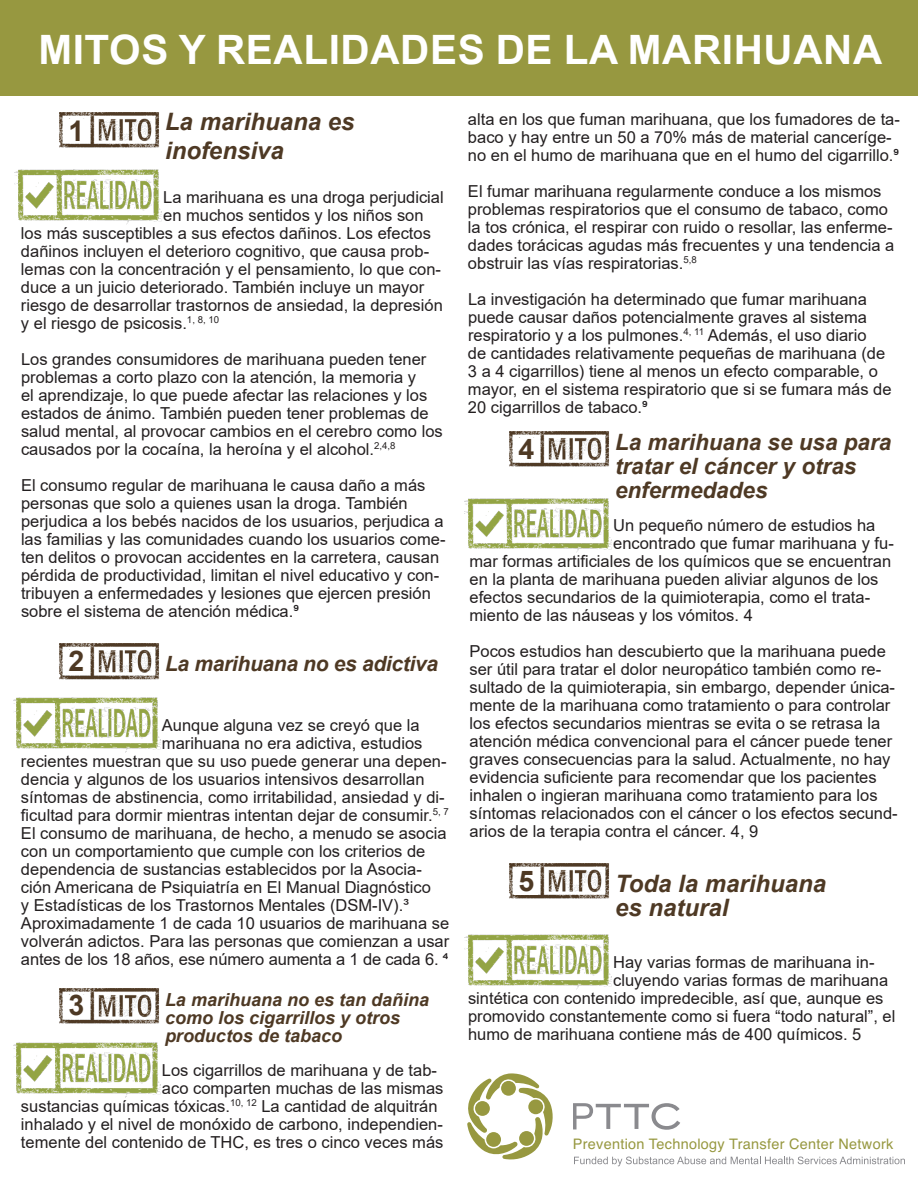
<style>
.page{position:relative;width:918px;height:1188px;background:#fff}
.page>*{position:absolute;margin:0;border:0;box-sizing:border-box;transform-origin:0 0}
.t1{font:700 40.5px "Arial";letter-spacing:.015em;color:#fff}
.t2{font:700 28.5px "Arial";color:#4e3924}
.t3{font:italic 700 24px/28.8px "Arial";color:#4e3924}
.t4{font:italic 700 22.5px/24px "Arial";color:#4e3924}
.t5{font:italic 700 21px "Arial";letter-spacing:-.015em;color:#4e3924}
.t6{font:italic 700 18px/18px "Arial";color:#4e3924}
.t7{font:16.5px/18px "Arial";color:#231f20}
</style>
<div class="page">
<img style="left:59px;top:113px;width:100px;height:35px">
<svg style="left:574px;top:1157px;width:331px;height:9px"></svg>
<svg style="left:573px;top:1103px;width:107px;height:27px"></svg>
<svg style="left:467px;top:1073px;width:86px;height:87px"></svg>
<div style="left:528px;top:1099px;width:15px;height:15px;background:#979840;border-radius:50%"></div>
<div style="left:0;top:0;width:918px;height:96px;background:#979840"></div>
<div style="left:64px;top:119px;width:24px;height:24px;background:#fff"></div>
<img style="left:509px;top:432px;width:100px;height:35px">
<div style="left:514px;top:438px;width:24px;height:24px;background:#fff"></div>
<img style="left:509px;top:864px;width:100px;height:35px">
<div style="left:514px;top:867px;width:24px;height:28px;background:#fff"></div>
<img style="left:59px;top:644px;width:100px;height:36px">
<div style="left:64px;top:650px;width:24px;height:24px;background:#fff"></div>
<img style="left:59px;top:988px;width:100px;height:36px">
<div style="left:64px;top:995px;width:24px;height:24px;background:#fff"></div>
<img style="left:15px;top:169px;width:147px;height:55px">
<img style="left:14px;top:697px;width:146px;height:55px">
<img style="left:14px;top:1042px;width:146px;height:55px">
<img style="left:465px;top:934px;width:147px;height:55px">
<img style="left:465px;top:498px;width:147px;height:55px">
<h1 class="t1" style="left:38px;top:21px;width:846px">MITOS Y REALIDADES DE LA MARIHUANA</h1>
<h2 class="t2" style="left:69px;top:111px;width:17px">1</h2>
<h2 class="t3" style="left:165px;top:108px;width:191px">La marihuana es inofensiva</h2>
<p class="t7" style="left:163px;top:188px;width:282px">La marihuana es una droga perjudicial</p>
<p class="t7" style="left:163px;top:206px;width:262px">en muchos sentidos y los niños son</p>
<p class="t7" style="left:21px;top:224px;width:411px">los más susceptibles a sus efectos dañinos. Los efectos</p>
<p class="t7" style="left:21px;top:242px;width:410px">dañinos incluyen el deterioro cognitivo, que causa prob-</p>
<p class="t7" style="left:21px;top:260px;width:422px">lemas con la concentración y el pensamiento, lo que con-</p>
<p class="t7" style="left:21px;top:278px;width:405px">duce a un juicio deteriorado. También incluye un mayor</p>
<p class="t7" style="left:21px;top:296px;width:423px">riesgo de desarrollar trastornos de ansiedad, la depresión</p>
<p class="t7" style="left:21px;top:314px;width:200px">y el riesgo de psicosis.<sup>1,</sup> <sup>8,</sup> <sup>10</sup></p>
<p class="t7" style="left:21px;top:350px;width:423px">Los grandes consumidores de marihuana pueden tener problemas a corto plazo con la atención, la memoria y<br>el aprendizaje, lo que puede afectar las relaciones y los estados de ánimo. También pueden tener problemas de salud mental, al provocar cambios en el cerebro como los causados por la cocaína, la heroína y el alcohol.<sup>2,4,8</sup></p>
<p class="t7" style="left:21px;top:476px;width:426px">El consumo regular de marihuana le causa daño a más personas que solo a quienes usan la droga. También perjudica a los bebés nacidos de los usuarios, perjudica a las familias y las comunidades cuando los usuarios come&shy;ten delitos o provocan accidentes en la carretera, causan pérdida de productividad, limitan el nivel educativo y con&shy;tribuyen a enfermedades y lesiones que ejercen presión sobre el sistema de atención médica.⁹</p>
<h2 class="t2" style="left:69px;top:641px;width:17px">2</h2>
<h2 class="t5" style="left:165px;top:649px;width:275px">La marihuana no es adictiva</h2>
<p class="t7" style="left:162px;top:716px;width:262px">Aunque alguna vez se creyó que la marihuana no era adictiva, estudios</p>
<p class="t7" style="left:21px;top:752px;width:430px">recientes muestran que su uso puede generar una depen&shy;dencia y algunos de los usuarios intensivos desarrollan síntomas de abstinencia, como irritabilidad, ansiedad y di&shy;ficultad para dormir mientras intentan dejar de consumir.<sup>5,</sup> <sup>7<br></sup>El consumo de marihuana, de hecho, a menudo se asocia con un comportamiento que cumple con los criterios de dependencia de sustancias establecidos por la Asocia&shy;ción Americana de Psiquiatría en El Manual Diagnóstico<br>y Estadísticas de los Trastornos Mentales (DSM-IV).³<br>Aproximadamente 1 de cada 10 usuarios de marihuana se volverán adictos. Para las personas que comienzan a usar antes de los 18 años, ese número aumenta a 1 de cada 6. ⁴</p>
<h2 class="t2" style="left:69px;top:985px;width:17px">3</h2>
<h2 class="t6" style="left:165px;top:991px;width:266px">La marihuana no es tan dañina como los cigarrillos y otros productos de tabaco</h2>
<p class="t7" style="left:162px;top:1061px;width:277px">Los cigarrillos de marihuana y de tab-</p>
<p class="t7" style="left:162px;top:1079px;width:283px">aco comparten muchas de las mismas</p>
<p class="t7" style="left:21px;top:1097px;width:418px">sustancias químicas tóxicas.<sup>10,</sup> <sup>12</sup> La cantidad de alquitrán</p>
<p class="t7" style="left:21px;top:1115px;width:423px">inhalado y el nivel de monóxido de carbono, independien-</p>
<p class="t7" style="left:21px;top:1133px;width:424px">temente del contenido de THC, es tres o cinco veces más</p>
<p class="t7" style="left:468px;top:110px;width:433px">alta en los que fuman marihuana, que los fumadores de ta&shy;baco y hay entre un 50 a 70% más de material canceríge&shy;no en el humo de marihuana que en el humo del cigarrillo.⁹</p>
<p class="t7" style="left:468px;top:182px;width:428px">El fumar marihuana regularmente conduce a los mismos problemas respiratorios que el consumo de tabaco, como la tos crónica, el respirar con ruido o resollar, las enferme&shy;dades torácicas agudas más frecuentes y una tendencia a obstruir las vías respiratorias.<sup>5,8</sup></p>
<p class="t7" style="left:468px;top:290px;width:425px">La investigación ha determinado que fumar marihuana puede causar daños potencialmente graves al sistema respiratorio y a los pulmones.<sup>4,</sup> <sup>11</sup> Además, el uso diario<br>de cantidades relativamente pequeñas de marihuana (de 3 a 4 cigarrillos) tiene al menos un efecto comparable, o mayor, en el sistema respiratorio que si se fumara más de 20 cigarrillos de tabaco.⁹</p>
<h2 class="t4" style="left:615px;top:431px;width:278px">La marihuana se usa para tratar el cáncer y otras enfermedades</h2>
<h2 class="t2" style="left:519px;top:429px;width:17px">4</h2>
<p class="t7" style="left:613px;top:516px;width:264px">Un pequeño número de estudios ha</p>
<p class="t7" style="left:613px;top:534px;width:282px">encontrado que fumar marihuana y fu-</p>
<p class="t7" style="left:470px;top:552px;width:423px">mar formas artificiales de los químicos que se encuentran</p>
<p class="t7" style="left:470px;top:570px;width:411px">en la planta de marihuana pueden aliviar algunos de los</p>
<p class="t7" style="left:470px;top:588px;width:402px">efectos secundarios de la quimioterapia, como el trata-</p>
<p class="t7" style="left:470px;top:606px;width:285px">miento de las náuseas y los vómitos. 4</p>
<p class="t7" style="left:470px;top:642px;width:430px">Pocos estudios han descubierto que la marihuana puede ser útil para tratar el dolor neuropático también como re&shy;sultado de la quimioterapia, sin embargo, depender única&shy;mente de la marihuana como tratamiento o para controlar los efectos secundarios mientras se evita o se retrasa la atención médica convencional para el cáncer puede tener graves consecuencias para la salud. Actualmente, no hay evidencia suficiente para recomendar que los pacientes inhalen o ingieran marihuana como tratamiento para los síntomas relacionados con el cáncer o los efectos secund&shy;arios de la terapia contra el cáncer. 4, 9</p>
<h2 class="t2" style="left:519px;top:861px;width:17px">5</h2>
<h2 class="t3" style="left:615px;top:872px;width:213px;line-height:24px">Toda la marihuana es natural</h2>
<p class="t7" style="left:613px;top:953px;width:263px">Hay varias formas de marihuana in-</p>
<p class="t7" style="left:613px;top:971px;width:277px">cluyendo varias formas de marihuana</p>
<p class="t7" style="left:468px;top:989px;width:417px">sintética con contenido impredecible, así que, aunque es</p>
<p class="t7" style="left:468px;top:1007px;width:429px">promovido constantemente como si fuera “todo natural”, el</p>
<p class="t7" style="left:468px;top:1025px;width:395px">humo de marihuana contiene más de 400 químicos. 5</p>
</div>
